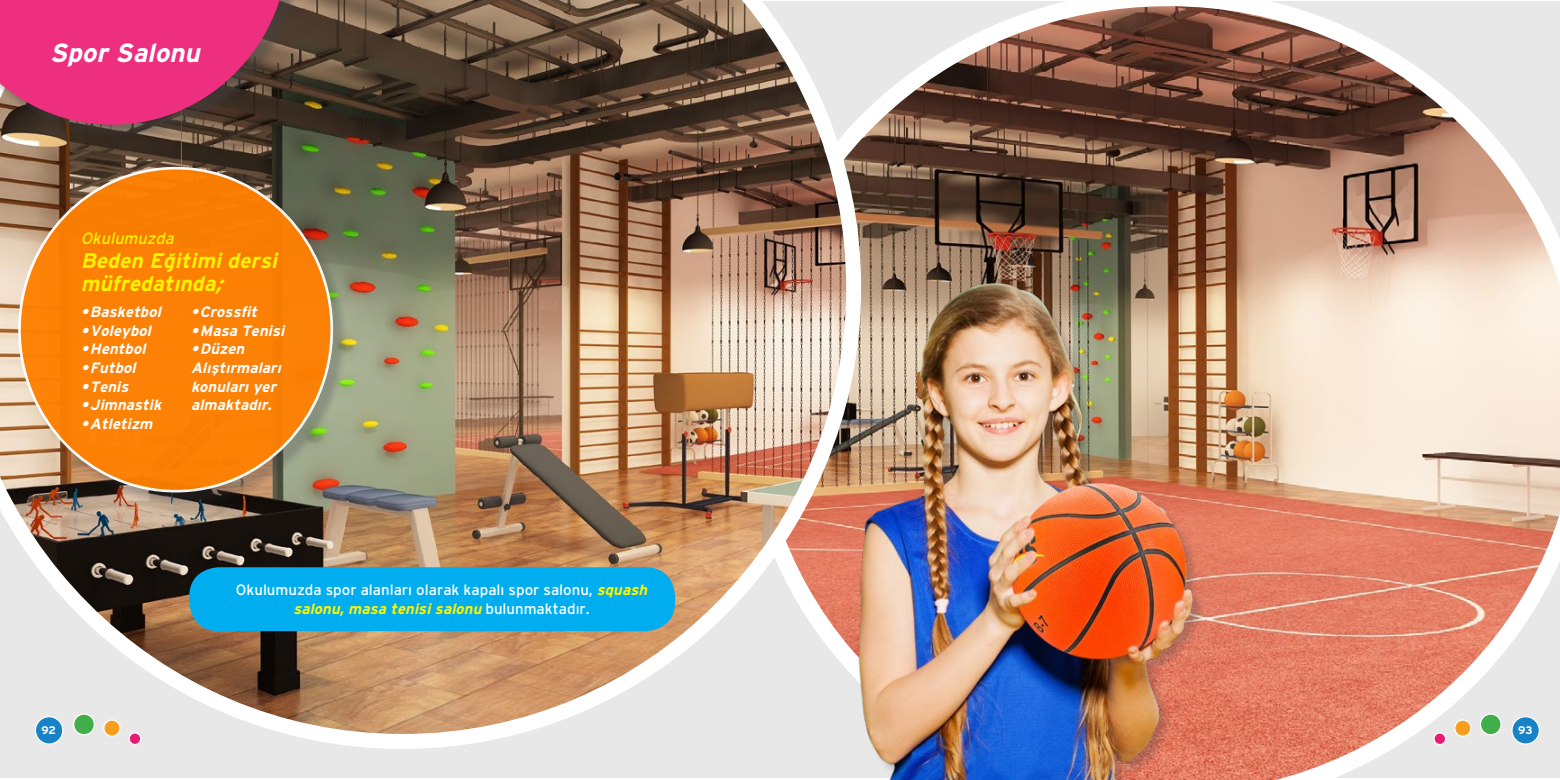
<style>
.page{position:relative;width:1560px;height:780px;background:#fff}
.page>*{position:absolute;margin:0;border:0;box-sizing:border-box;transform-origin:0 0}
.t1{font:italic 700 26.25px "Interstate TR";color:#fff}
.t2{font:italic 700 21.25px/23.6px "Interstate TR";color:#fff200}
.t3{font:italic 16.25px "Interstate TR";color:#fff200}
.t4{font:italic 700 15px/18.6px "Interstate TR";color:#fff}
.t5{font:15px/18.6px "Interstate TR";color:#fff;text-align:center}
.t6{font:700 11px "Interstate TR";color:#fff}
.s1{font-weight:700;font-style:italic;color:#fff200}
</style>
<div class="page">
<img style="left:742px;top:1px;width:817px;height:779px">
<img style="left:0;top:0;width:861px;height:748px">
<div style="left:0;top:0;width:304px;height:140px;background:#414042;opacity:.45"></div>
<svg style="left:0;top:0;width:289px;height:125px;background:#c9316d"></svg>
<div style="left:20px;top:169px;width:329px;height:338px;background:#414042;opacity:.3"></div>
<div style="left:18px;top:167px;width:315px;height:325px;background:#ff8000;border:3px solid #fff;border-radius:50%"></div>
<svg style="left:103px;top:719px;width:18px;height:17px"></svg>
<div style="left:73px;top:713px;width:22px;height:22px;background:#40ae49;border:1px solid #fff;border-radius:50%"></div>
<div style="left:35px;top:716px;width:28px;height:28px;background:#1782c5;border:1px solid #fff;border-radius:50%"></div>
<svg style="left:128px;top:732px;width:13px;height:13px"></svg>
<svg style="left:1453px;top:719px;width:18px;height:17px"></svg>
<svg style="left:1479px;top:713px;width:22px;height:22px"></svg>
<div style="left:1510px;top:716px;width:29px;height:28px;background:#1782c5;border:1px solid #fff;border-radius:50%"></div>
<div style="left:1433px;top:732px;width:12px;height:13px;background:#e81c75;border:1px solid #fff;border-radius:50%"></div>
<img style="left:821px;top:240px;width:386px;height:540px">
<div style="left:189px;top:567px;width:486px;height:64px;background:#00aeef;border-radius:29px"></div>
<h1 class="t1" style="left:50px;top:38px;width:152px">Spor Salonu</h1>
<p class="t3" style="left:81px;top:229px;width:94px">Okulumuzda</p>
<h2 class="t2" style="left:81px;top:248px;width:198px">Beden Eğitimi dersi müfredatında;</h2>
<p class="t4" style="left:81px;top:302px;width:81px">•Basketbol</p>
<p class="t4" style="left:81px;top:321px;width:71px">•Voleybol</p>
<p class="t4" style="left:81px;top:340px;width:66px">•Hentbol</p>
<p class="t4" style="left:81px;top:358px;width:56px">•Futbol</p>
<p class="t4" style="left:81px;top:377px;width:49px">•Tenis</p>
<p class="t4" style="left:81px;top:395px;width:82px">•Jimnastik</p>
<p class="t4" style="left:81px;top:414px;width:73px">•Atletizm</p>
<p class="t4" style="left:191px;top:302px;width:67px">•Crossfit</p>
<p class="t4" style="left:191px;top:321px;width:95px">•Masa Tenisi</p>
<p class="t4" style="left:191px;top:340px;width:91px">•Düzen<br>Alıştırmaları konuları yer almaktadır.</p>
<p class="t5" style="left:236px;top:580px;width:413px">Okulumuzda spor alanları olarak kapalı spor salonu, <span class="s1">squash salonu, masa tenisi salonu</span> bulunmaktadır.</p>
<p class="t6" style="left:41px;top:723px;width:16px">92</p>
<p class="t6" style="left:1517px;top:723px;width:16px">93</p>
</div>
